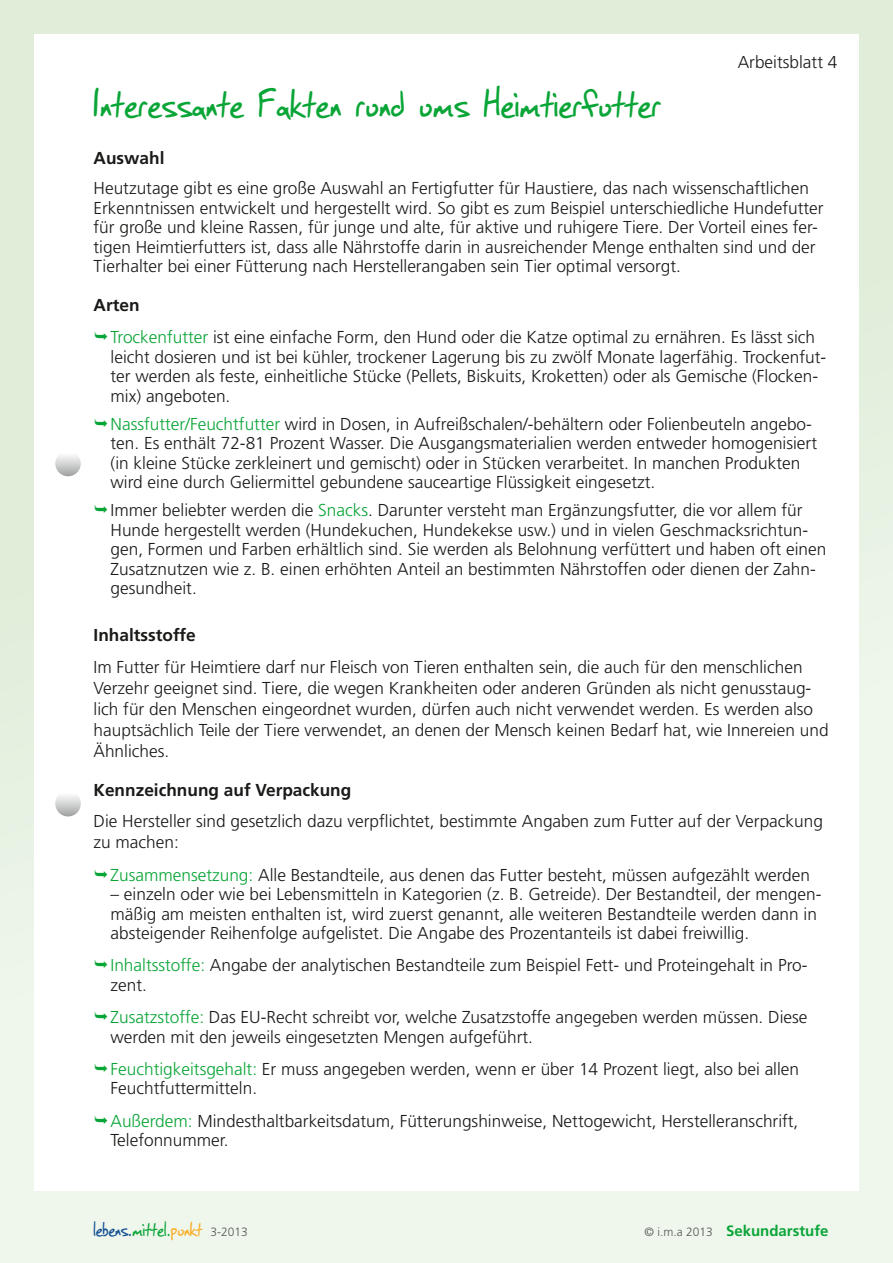
<style>
.page{position:relative;width:893px;height:1263px;background:#fff}
.page>*{position:absolute;margin:0;border:0;box-sizing:border-box;transform-origin:0 0}
.t1{font:45px "SF Grunge Sans";letter-spacing:.02em;color:#0aa537}
.t2{font:22.5px "SF Grunge Sans";letter-spacing:.01em;color:#155193}
.t3{font:300 17.25px/19.5px "Frutiger";color:#1a1a18}
.t4{font:700 17.25px "Frutiger";color:#1a1a18}
.t5{font:700 15px "Frutiger";color:#0aa537}
.s1{font-weight:700}
.s2{color:#0aa537}
.s3{color:#f9af2a}
.s4{font-family:"Frutiger";font-weight:300;font-size:12px;color:#565656}
.s5{font-weight:300;font-size:12px;color:#565656}
</style>
<div class="page">
<div style="left:1px;top:0;width:892px;height:1263px;background:linear-gradient(to right,#e9f3e5,#eaf3e6)"></div>
<div style="left:34px;top:34px;width:825px;height:1157px;background:#fff"></div>
<svg style="left:55px;top:451px;width:26px;height:25px"></svg>
<svg style="left:55px;top:791px;width:26px;height:25px"></svg>
<h1 class="t1" style="left:94px;top:75px;width:569px">Interessante Fakten rund ums Heimtierfutter</h1>
<p class="t3" style="left:738px;top:53px;width:101px">Arbeitsblatt 4</p>
<p class="t4" style="left:94px;top:148px;width:72px">Auswahl</p>
<p class="t3" style="left:94px;top:179px;width:732px">Heutzutage gibt es eine große Auswahl an Fertigfutter für Haustiere, das nach wissenschaftlichen Erkenntnissen entwickelt und hergestellt wird. So gibt es zum Beispiel unterschiedliche Hundefutter für große und kleine Rassen, für junge und alte, für aktive und ruhigere Tiere. Der Vorteil eines fer&shy;tigen Heimtierfutters ist, dass alle Nährstoffe darin in ausreichender Menge enthalten sind und der Tierhalter bei einer Fütterung nach Herstellerangaben sein Tier optimal versorgt.</p>
<p class="t3" style="left:111px;top:289px;width:706px;line-height:32.2px;text-indent:-17px"><span class="s1">Arten<br></span><span class="s2">Trockenfutter</span> ist eine einfache Form, den Hund oder die Katze optimal zu ernähren. Es lässt sich</p>
<p class="t3" style="left:111px;top:347px;width:717px">leicht dosieren und ist bei kühler, trockener Lagerung bis zu zwölf Monate lagerfähig. Trockenfut&shy;ter werden als feste, einheitliche Stücke (Pellets, Biskuits, Kroketten) oder als Gemische (Flocken&shy;mix) angeboten.</p>
<p class="t3" style="left:111px;top:414px;width:708px"><span class="s2">Nassfutter/Feuchtfutter</span> wird in Dosen, in Aufreißschalen/-behältern oder Folienbeuteln angebo&shy;ten. Es enthält 72-81 Prozent Wasser. Die Ausgangsmaterialien werden entweder homogenisiert (in kleine Stücke zerkleinert und gemischt) oder in Stücken verarbeitet. In manchen Produkten wird eine durch Geliermittel gebundene sauceartige Flüssigkeit eingesetzt.</p>
<p class="t3" style="left:111px;top:501px;width:717px">Immer beliebter werden die <span class="s2">Snacks</span>. Darunter versteht man Ergänzungsfutter, die vor allem für Hunde hergestellt werden (Hundekuchen, Hundekekse usw.) und in vielen Geschmacksrichtun&shy;gen, Formen und Farben erhältlich sind. Sie werden als Belohnung verfüttert und haben oft einen Zusatznutzen wie z. B. einen erhöhten Anteil an bestimmten Nährstoffen oder dienen der Zahn&shy;gesundheit.</p>
<p class="t4" style="left:94px;top:625px;width:104px">Inhaltsstoffe</p>
<p class="t3" style="left:94px;top:657px;width:736px;line-height:21px">Im Futter für Heimtiere darf nur Fleisch von Tieren enthalten sein, die auch für den menschlichen Verzehr geeignet sind. Tiere, die wegen Krankheiten oder anderen Gründen als nicht genusstaug&shy;lich für den Menschen eingeordnet wurden, dürfen auch nicht verwendet werden. Es werden also hauptsächlich Teile der Tiere verwendet, an denen der Mensch keinen Bedarf hat, wie Innereien und Ähnliches.</p>
<p class="t4" style="left:94px;top:779px;width:259px">Kennzeichnung auf Verpackung</p>
<p class="t3" style="left:94px;top:811px;width:731px;line-height:21px">Die Hersteller sind gesetzlich dazu verpflichtet, bestimmte Angaben zum Futter auf der Verpackung zu machen:</p>
<p class="t3" style="left:111px;top:865px;width:701px"><span class="s2">Zusammensetzung:</span> Alle Bestandteile, aus denen das Futter besteht, müssen aufgezählt werden</p>
<p class="t3" style="left:111px;top:884px;width:712px">– einzeln oder wie bei Lebensmitteln in Kategorien (z. B. Getreide). Der Bestandteil, der mengen&shy;mäßig am meisten enthalten ist, wird zuerst genannt, alle weiteren Bestandteile werden dann in absteigender Reihenfolge aufgelistet. Die Angabe des Prozentanteils ist dabei freiwillig.</p>
<p class="t3" style="left:111px;top:955px;width:698px"><span class="s2">Inhaltsstoffe:</span> Angabe der analytischen Bestandteile zum Beispiel Fett- und Proteingehalt in Pro&shy;zent.</p>
<p class="t3" style="left:111px;top:1007px;width:698px"><span class="s2">Zusatzstoffe:</span> Das EU-Recht schreibt vor, welche Zusatzstoffe angegeben werden müssen. Diese werden mit den jeweils eingesetzten Mengen aufgeführt.</p>
<p class="t3" style="left:111px;top:1059px;width:690px"><span class="s2">Feuchtigkeitsgehalt:</span> Er muss angegeben werden, wenn er über 14 Prozent liegt, also bei allen<br>Feuchtfuttermitteln.</p>
<p class="t3" style="left:111px;top:1111px;width:689px"><span class="s2">Außerdem:</span> Mindesthaltbarkeitsdatum, Fütterungshinweise, Nettogewicht, Herstelleranschrift,<br>Telefonnummer.</p>
<h2 class="t2" style="left:94px;top:1214px;width:156px">lebens.<span class="s2">mittel.</span><span class="s3">punkt</span> <span class="s4">3-2013</span></h2>
<p class="t5" style="left:644px;top:1222px;width:186px"><span class="s5">© i.m.a 2013</span> Sekundarstufe</p>
</div>
